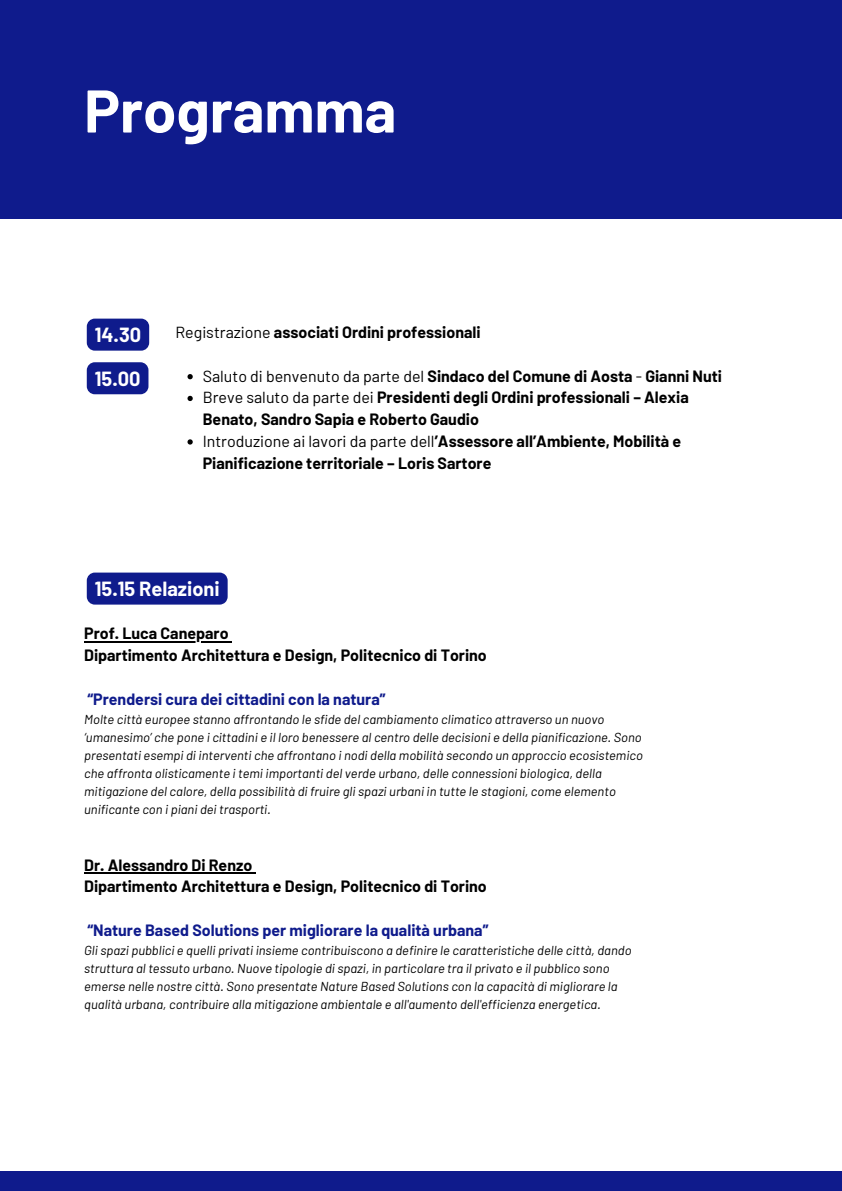
<style>
.page{position:relative;width:842px;height:1191px;background:#fff}
.page>*{position:absolute;margin:0;border:0;box-sizing:border-box;transform-origin:0 0}
.t1{font:700 60px "Barlow";color:#fff}
.t2{font:700 20px "Barlow";color:#fff}
.t3{font:700 16px/21.8px "Barlow";color:#000}
.t4{font:700 16px "Barlow";color:#0f1b8c}
.t5{font:italic 13px/18px "Barlow";color:#000}
.s1{font-weight:400}
</style>
<div class="page">
<div style="left:0;top:0;width:842px;height:218px;background:#0f1b8c"></div>
<hr style="left:84px;top:641px;width:145px;height:1px;background:#000">
<hr style="left:84px;top:872px;width:168px;height:1px;background:#000">
<svg style="left:187px;top:374px;width:6px;height:5px"></svg>
<svg style="left:187px;top:396px;width:6px;height:5px"></svg>
<svg style="left:187px;top:439px;width:6px;height:5px"></svg>
<div style="left:87px;top:362px;width:61px;height:32px;background:#0f1b8c;border-radius:8px"></div>
<div style="left:87px;top:318px;width:62px;height:32px;background:#0f1b8c;border-radius:8px"></div>
<div style="left:87px;top:572px;width:141px;height:32px;background:#0f1b8c"></div>
<div style="left:1px;top:1171px;width:841px;height:19px;background:#0f1b8c"></div>
<h1 class="t1" style="left:84px;top:72px;width:314px">Programma</h1>
<p class="t2" style="left:95px;top:322px;width:48px">14.30</p>
<h3 class="t2" style="left:95px;top:366px;width:47px">15.00</h3>
<h2 class="t3" style="left:175px;top:321px;width:307px"><span class="s1">Registrazione</span> associati Ordini professionali</h2>
<h3 class="t3" style="left:203px;top:364px;width:521px"><span class="s1">Saluto di benvenuto da parte del</span> Sindaco del Comune di Aosta <span class="s1">-</span> Gianni Nuti</h3>
<p class="t3" style="left:203px;top:386px;width:488px"><span class="s1">Breve saluto da parte dei</span> Presidenti degli Ordini professionali – Alexia<br>Benato, Sandro Sapia e Roberto Gaudio</p>
<p class="t3" style="left:203px;top:429px;width:480px"><span class="s1">Introduzione ai lavori da parte dell</span>’Assessore all’Ambiente, Mobilità e<br>Pianificazione territoriale – Loris Sartore</p>
<p class="t2" style="left:95px;top:576px;width:126px">15.15 Relazioni</p>
<h2 class="t3" style="left:84px;top:622px;width:404px">Prof. Luca Caneparo<br>Dipartimento Architettura e Design, Politecnico di Torino</h2>
<h2 class="t4" style="left:87px;top:688px;width:300px">“Prendersi cura dei cittadini con la natura”</h2>
<h4 class="t5" style="left:84px;top:709px;width:560px">Molte città europee stanno affrontando le sfide del cambiamento climatico attraverso un nuovo ‘umanesimo’ che pone i cittadini e il loro benessere al centro delle decisioni e della pianificazione. Sono presentati esempi di interventi che affrontano i nodi della mobilità secondo un approccio ecosistemico che affronta olisticamente i temi importanti del verde urbano, delle connessioni biologica, della mitigazione del calore, della possibilità di fruire gli spazi urbani in tutte le stagioni, come elemento unificante con i piani dei trasporti.</h4>
<p class="t3" style="left:84px;top:853px;width:404px">Dr. Alessandro Di Renzo<br>Dipartimento Architettura e Design, Politecnico di Torino</p>
<p class="t4" style="left:87px;top:919px;width:403px">“Nature Based Solutions per migliorare la qualità urbana”</p>
<p class="t5" style="left:84px;top:940px;width:549px">Gli spazi pubblici e quelli privati insieme contribuiscono a definire le caratteristiche delle città, dando struttura al tessuto urbano. Nuove tipologie di spazi, in particolare tra il privato e il pubblico sono emerse nelle nostre città. Sono presentate Nature Based Solutions con la capacità di migliorare la qualità urbana, contribuire alla mitigazione ambientale e all'aumento dell'efficienza energetica.</p>
</div>
